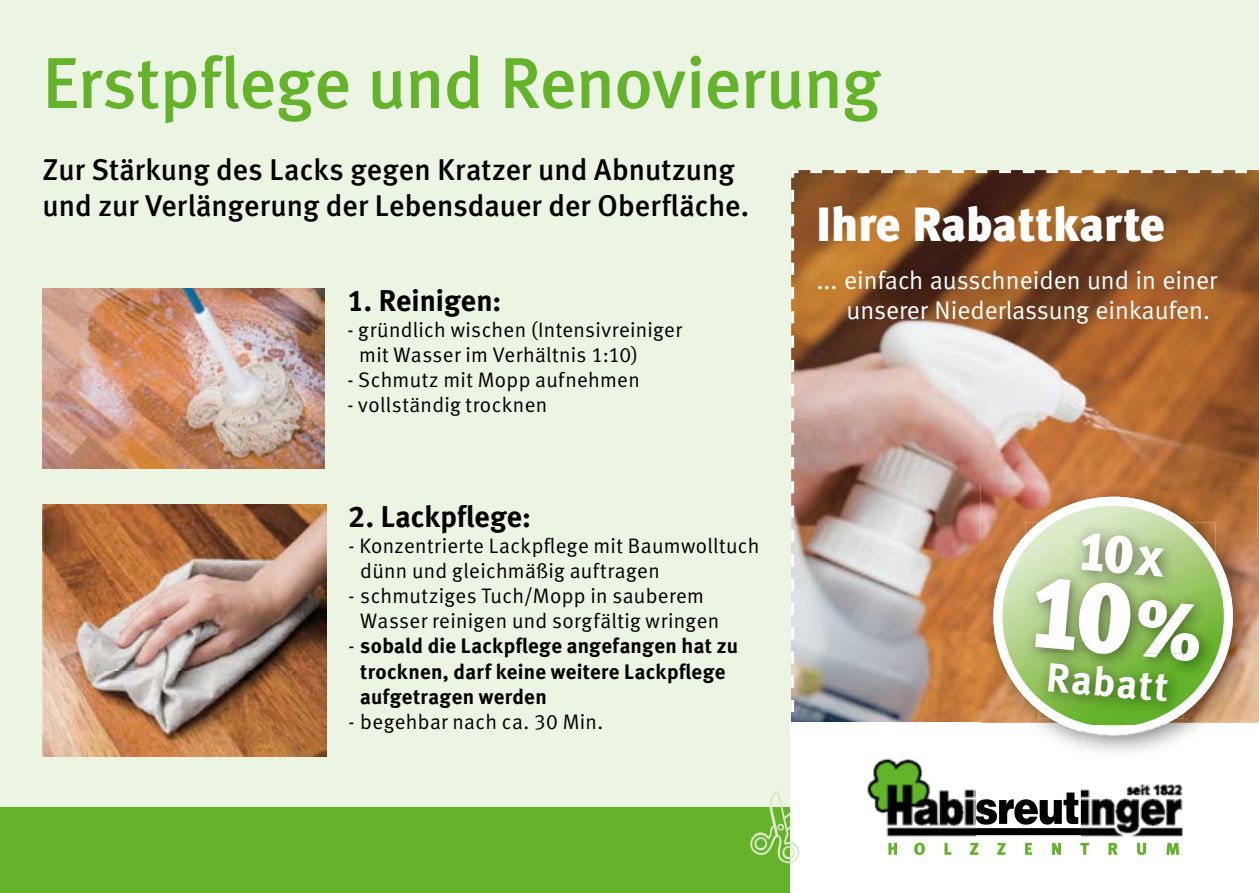
<style>
.page{position:relative;width:1259px;height:893px;background:#ecf4e3}
.page>*{position:absolute;margin:0;border:0;box-sizing:border-box;transform-origin:0 0}
.t1{font:72px "Meta Medium LF";letter-spacing:-.01em;color:#64b32b}
.t2{font:48px "Meta Black LF";color:#fff}
.t3{font:40.5px "Meta Bold LF";color:#fff}
.t4{font:30px/36px "Meta Medium LF";color:#000}
.t5{font:30px "Meta Bold LF";letter-spacing:.005em;color:#000}
.t6{font:25.5px/30.6px "Meta Normal LF";color:#fff;text-align:right}
.t7{font:21px/25.2px "Meta Normal LF";letter-spacing:.015em;color:#000}
.t8{font:21px/25.2px "Meta Bold LF";letter-spacing:.015em;color:#000}
.s1{font-family:"Meta Normal LF"}
</style>
<div class="page">
<div style="left:0;top:808px;width:1259px;height:85px;background:#64b32b"></div>
<img style="left:791px;top:170px;width:468px;height:553px">
<div style="left:791px;top:723px;width:468px;height:170px;background:#fff"></div>
<svg style="left:888px;top:843px;width:9px;height:12px"></svg>
<svg style="left:914px;top:843px;width:11px;height:12px"></svg>
<svg style="left:944px;top:843px;width:7px;height:12px"></svg>
<svg style="left:970px;top:843px;width:8px;height:12px"></svg>
<svg style="left:997px;top:843px;width:8px;height:12px"></svg>
<svg style="left:1025px;top:843px;width:7px;height:12px"></svg>
<svg style="left:1052px;top:843px;width:9px;height:12px"></svg>
<svg style="left:1080px;top:843px;width:9px;height:12px"></svg>
<svg style="left:1108px;top:843px;width:9px;height:12px"></svg>
<svg style="left:1137px;top:843px;width:9px;height:12px"></svg>
<svg style="left:1166px;top:843px;width:13px;height:12px"></svg>
<svg style="left:976px;top:790px;width:105px;height:45px"></svg>
<img style="left:980px;top:484px;width:277px;height:264px">
<svg style="left:993px;top:497px;width:239px;height:239px;background:#cbb78f"></svg>
<img style="left:1025px;top:523px;width:190px;height:154px">
<img style="left:1038px;top:662px;width:145px;height:36px">
<img style="left:1038px;top:698px;width:145px;height:20px">
<img style="left:43px;top:288px;width:282px;height:180px">
<img style="left:43px;top:504px;width:283px;height:252px">
<svg style="left:750px;top:190px;width:49px;height:703px"></svg>
<img style="left:867px;top:758px;width:109px;height:78px">
<img style="left:1081px;top:726px;width:109px;height:110px">
<svg style="left:1025px;top:523px;width:177px;height:139px;background:#96b475"></svg>
<h1 class="t1" style="left:43px;top:41px;width:839px">Erstpflege und Renovierung</h1>
<h3 class="t4" style="left:43px;top:151px;width:708px">Zur Stärkung des Lacks gegen Kratzer und Abnutzung und zur Verlängerung der Lebensdauer der Oberfläche.</h3>
<h2 class="t2" style="left:816px;top:195px;width:350px">Ihre Rabattkarte</h2>
<p class="t6" style="left:816px;top:264px;width:402px">... einfach ausschneiden und in einer unserer Niederlassung einkaufen.</p>
<h3 class="t5" style="left:347px;top:283px;width:156px">1. Reinigen:</h3>
<p class="t7" style="left:359px;top:316px;width:324px;text-indent:-12px">- gründlich wischen (Intensivreiniger mit Wasser im Verhältnis 1:10)</p>
<p class="t7" style="left:347px;top:367px;width:294px">- Schmutz mit Mopp aufnehmen</p>
<p class="t7" style="left:347px;top:392px;width:201px">- vollständig trocknen</p>
<h3 class="t5" style="left:348px;top:499px;width:184px">2. Lackpflege:</h3>
<p class="t7" style="left:360px;top:532px;width:401px;text-indent:-12px">- Konzentrierte Lackpflege mit Baumwolltuch dünn und gleichmäßig auftragen</p>
<p class="t7" style="left:360px;top:583px;width:360px;text-indent:-12px">- schmutziges Tuch/Mopp in sauberem<br>Wasser reinigen und sorgfältig wringen</p>
<p class="t8" style="left:360px;top:633px;width:379px;text-indent:-12px"><span class="s1">-</span> sobald die Lackpflege angefangen hat zu trocknen, darf keine weitere Lackpflege aufgetragen werden</p>
<p class="t7" style="left:348px;top:709px;width:256px">- begehbar nach ca. 30 Min.</p>
<h3 class="t3" style="left:1048px;top:653px;width:124px;rotate:5deg">Rabatt</h3>
</div>
